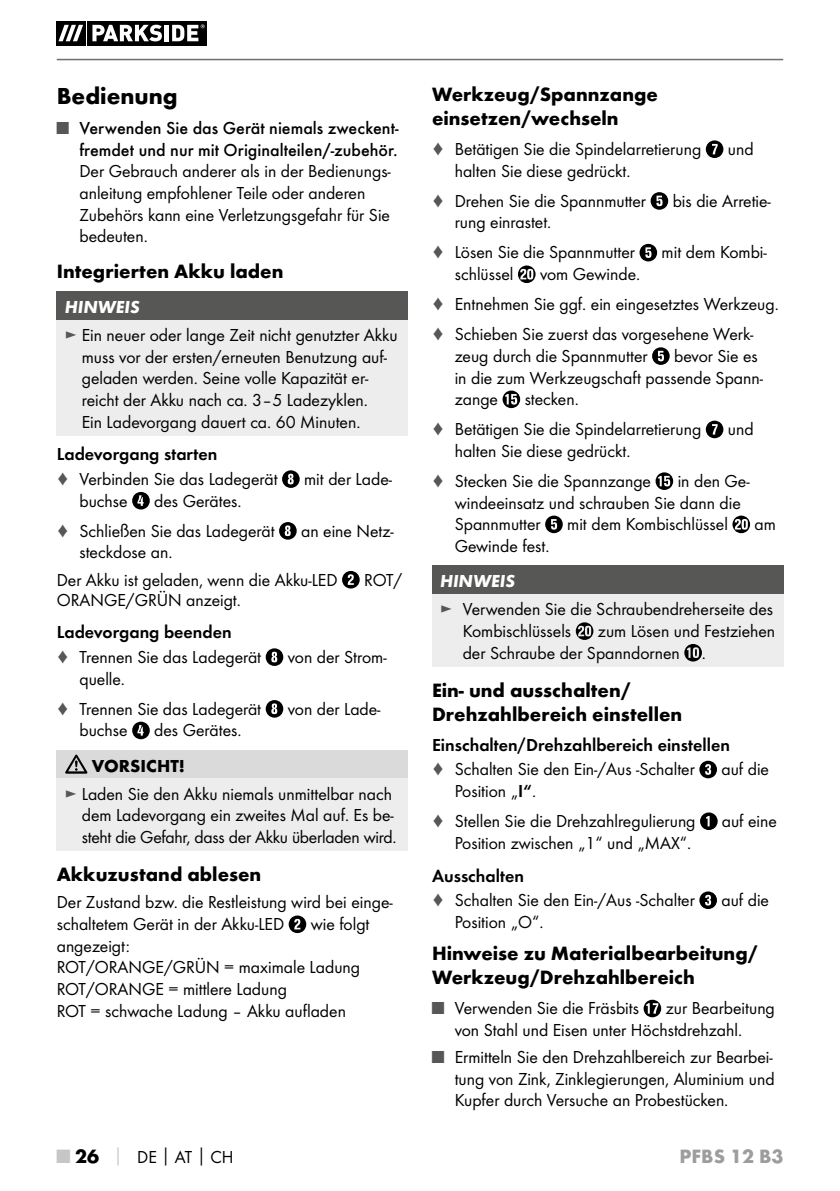
<style>
.page{position:relative;width:840px;height:1191px;background:#fff}
.page>*{position:absolute;margin:0;border:0;box-sizing:border-box;transform-origin:0 0}
.t1{font:700 24px "Futura";color:#000}
.t2{font:700 20px/24px "Futura";color:#000}
.t3{font:700 20px "Futura";color:#9d9d9c}
.t4{font:18px/21.6px "Futura Boo";color:#000}
.t5{font:18px "Futura Dem";color:#000}
.t6{font:500 18px/21.6px "Futura";color:#000;text-align:right}
.t7{font:italic 700 18px "Futura";color:#fff}
.t8{font:700 18px "Futura";color:#000}
.s1{font-family:"Futura Boo";font-weight:400;color:#575756}
.s2{color:#575756}
.s3{font-family:"Futura Dem"}
.s4{font-family:"Futura";font-weight:700;font-size:20px;color:#c6c6c6}
.s5{font-family:"Futura";font-weight:700;font-size:20px}
.s6{font-family:"Futura";font-weight:700;color:#c6c6c6}
.s7{font-family:"Futura";font-weight:700}
</style>
<div class="page">
<hr style="left:57px;top:59px;width:725px;height:1px;background:#706f6f">
<svg style="left:85px;top:21px;width:122px;height:24px"></svg>
<div style="left:56px;top:21px;width:29px;height:24px;background:#000"></div>
<div style="left:87px;top:21px;width:119px;height:24px;background:#000"></div>
<svg style="left:58px;top:25px;width:25px;height:16px"></svg>
<svg style="left:92px;top:25px;width:70px;height:16px"></svg>
<hr style="left:164px;top:25px;width:4px;height:16px;background:#fff">
<svg style="left:172px;top:24px;width:32px;height:17px"></svg>
<div style="left:57px;top:291px;width:351px;height:28px;background:#575756"></div>
<div style="left:57px;top:319px;width:351px;height:116px;background:#ededed"></div>
<svg style="left:282px;top:470px;width:17px;height:18px"></svg>
<svg style="left:132px;top:492px;width:18px;height:17px"></svg>
<svg style="left:279px;top:522px;width:17px;height:17px"></svg>
<svg style="left:342px;top:571px;width:17px;height:17px"></svg>
<svg style="left:265px;top:648px;width:18px;height:18px"></svg>
<svg style="left:265px;top:700px;width:18px;height:17px"></svg>
<svg style="left:132px;top:721px;width:18px;height:18px"></svg>
<div style="left:57px;top:750px;width:351px;height:28px;background:#dadada"></div>
<div style="left:57px;top:778px;width:351px;height:73px;background:#ededed"></div>
<svg style="left:65px;top:754px;width:22px;height:19px"></svg>
<svg style="left:288px;top:915px;width:18px;height:18px"></svg>
<svg style="left:705px;top:140px;width:18px;height:18px"></svg>
<svg style="left:650px;top:192px;width:17px;height:18px"></svg>
<svg style="left:639px;top:244px;width:17px;height:17px"></svg>
<svg style="left:518px;top:265px;width:17px;height:18px"></svg>
<svg style="left:652px;top:347px;width:17px;height:18px"></svg>
<svg style="left:502px;top:390px;width:18px;height:18px"></svg>
<svg style="left:705px;top:420px;width:18px;height:18px"></svg>
<svg style="left:655px;top:472px;width:17px;height:18px"></svg>
<svg style="left:545px;top:515px;width:17px;height:18px"></svg>
<svg style="left:732px;top:515px;width:17px;height:18px"></svg>
<div style="left:432px;top:565px;width:350px;height:29px;background:#575756"></div>
<div style="left:432px;top:594px;width:350px;height:72px;background:#ededed"></div>
<svg style="left:575px;top:622px;width:18px;height:18px"></svg>
<svg style="left:684px;top:644px;width:17px;height:17px"></svg>
<svg style="left:699px;top:760px;width:17px;height:18px"></svg>
<svg style="left:700px;top:812px;width:17px;height:18px"></svg>
<svg style="left:699px;top:891px;width:17px;height:18px"></svg>
<svg style="left:643px;top:999px;width:17px;height:18px"></svg>
<h1 class="t1" style="left:57px;top:81px;width:122px">Bedienung</h1>
<p class="t6" style="left:57px;top:117px;width:343px"><span class="s1">■</span> Verwenden Sie das Gerät niemals zweckent&shy;fremdet und nur mit Originalteilen/-zubehör.</p>
<p class="t4" style="left:79px;top:160px;width:313px">Der Gebrauch anderer als in der Bedienungs&shy;anleitung empfohlener Teile oder anderen Zubehörs kann eine Verletzungsgefahr für Sie bedeuten.</p>
<p class="t2" style="left:57px;top:258px;width:228px">Integrierten Akku laden</p>
<p class="t7" style="left:65px;top:295px;width:76px">HINWEIS</p>
<p class="t4" style="left:82px;top:324px;width:317px;text-indent:-17px"><span class="s2">►</span> Ein neuer oder lange Zeit nicht genutzter Akku muss vor der ersten/erneuten Benutzung auf&shy;geladen werden. Seine volle Kapazität er&shy;reicht der Akku nach ca. 3–5 Ladezyklen.<br>Ein Ladevorgang dauert ca. 60 Minuten.</p>
<p class="t5" style="left:57px;top:443px;width:162px">Ladevorgang starten</p>
<p class="t4" style="left:57px;top:468px;width:222px"><span class="s2">♦</span> Verbinden Sie das Ladegerät</p>
<p class="t4" style="left:304px;top:468px;width:89px">mit der Lade-</p>
<p class="t4" style="left:79px;top:489px;width:50px">buchse</p>
<p class="t4" style="left:57px;top:485px;width:219px;line-height:30px;text-indent:97px">des Gerätes.<br><span class="s2">♦</span> Schließen Sie das Ladegerät</p>
<p class="t4" style="left:301px;top:520px;width:94px">an eine Netz-</p>
<p class="t4" style="left:57px;top:538px;width:282px;line-height:27.2px;text-indent:23px">steckdose an.<br>Der Akku ist geladen, wenn die Akku-LED</p>
<p class="t4" style="left:364px;top:568px;width:39px">ROT/</p>
<p class="t4" style="left:57px;top:588px;width:183px">ORANGE/GRÜN anzeigt.</p>
<p class="t5" style="left:57px;top:621px;width:176px">Ladevorgang beenden</p>
<p class="t4" style="left:57px;top:646px;width:206px"><span class="s2">♦</span> Trennen Sie das Ladegerät</p>
<p class="t4" style="left:287px;top:646px;width:100px">von der Strom-</p>
<p class="t4" style="left:57px;top:663px;width:206px;line-height:30px;text-indent:23px">quelle.<br><span class="s2">♦</span> Trennen Sie das Ladegerät</p>
<p class="t4" style="left:287px;top:697px;width:94px">von der Lade-</p>
<p class="t4" style="left:79px;top:719px;width:50px">buchse</p>
<p class="t4" style="left:154px;top:719px;width:86px">des Gerätes.</p>
<p class="t8" style="left:92px;top:755px;width:94px">VORSICHT!</p>
<p class="t4" style="left:82px;top:783px;width:314px;text-indent:-17px"><span class="s2">►</span> Laden Sie den Akku niemals unmittelbar nach dem Ladevorgang ein zweites Mal auf. Es be&shy;steht die Gefahr, dass der Akku überladen wird.</p>
<p class="t2" style="left:57px;top:862px;width:206px">Akkuzustand ablesen</p>
<p class="t4" style="left:57px;top:891px;width:337px">Der Zustand bzw. die Restleistung wird bei einge&shy;schaltetem Gerät in der Akku-LED</p>
<p class="t4" style="left:310px;top:913px;width:60px">wie folgt</p>
<p class="t4" style="left:57px;top:934px;width:305px">angezeigt:<br>ROT/ORANGE/GRÜN = maximale Ladung<br>ROT/ORANGE = mittlere Ladung<br>ROT = schwache Ladung – Akku aufladen</p>
<p class="t2" style="left:432px;top:82px;width:227px">Werkzeug/Spannzange einsetzen/wechseln</p>
<p class="t4" style="left:432px;top:138px;width:271px"><span class="s2">♦</span> Betätigen Sie die Spindelarretierung</p>
<p class="t4" style="left:727px;top:138px;width:27px">und</p>
<p class="t4" style="left:432px;top:155px;width:215px;line-height:30px;text-align:center">halten Sie diese gedrückt.<br><span class="s2">♦</span> Drehen Sie die Spannmutter</p>
<p class="t4" style="left:672px;top:190px;width:100px">bis die Arretie-</p>
<p class="t4" style="left:432px;top:207px;width:204px;line-height:30px;text-indent:23px">rung einrastet.<br><span class="s2">♦</span> Lösen Sie die Spannmutter</p>
<p class="t4" style="left:661px;top:241px;width:107px">mit dem Kombi-</p>
<p class="t4" style="left:454px;top:263px;width:60px">schlüssel</p>
<p class="t4" style="left:432px;top:259px;width:346px;line-height:30px;text-indent:108px">vom Gewinde.<br><span class="s2">♦</span> Entnehmen Sie ggf. ein eingesetztes Werkzeug. <span class="s2">♦</span> Schieben Sie zuerst das vorgesehene Werk-</p>
<p class="t4" style="left:454px;top:345px;width:194px">zeug durch die Spannmutter</p>
<p class="t4" style="left:454px;top:345px;width:310px;text-indent:219px">bevor Sie es in die zum Werkzeugschaft passende Spann&shy;zange</p>
<p class="t4" style="left:432px;top:384px;width:271px;line-height:30px;text-indent:93px">stecken.<br><span class="s2">♦</span> Betätigen Sie die Spindelarretierung</p>
<p class="t4" style="left:727px;top:418px;width:27px">und</p>
<p class="t4" style="left:432px;top:436px;width:220px;line-height:30px;text-align:center">halten Sie diese gedrückt.<br><span class="s2">♦</span> Stecken Sie die Spannzange</p>
<p class="t4" style="left:454px;top:470px;width:296px;text-indent:223px">in den Ge&shy;windeeinsatz und schrauben Sie dann die<br>Spannmutter</p>
<p class="t4" style="left:567px;top:513px;width:162px">mit dem Kombischlüssel</p>
<p class="t4" style="left:754px;top:513px;width:23px">am</p>
<p class="t4" style="left:454px;top:535px;width:94px">Gewinde fest.</p>
<p class="t7" style="left:440px;top:569px;width:76px">HINWEIS</p>
<p class="t4" style="left:462px;top:598px;width:312px;text-indent:-23px"><span class="s2">►</span> Verwenden Sie die Schraubendreherseite des<br>Kombischlüssels</p>
<p class="t4" style="left:462px;top:620px;width:314px;text-indent:135px">zum Lösen und Festziehen der Schraube der Spanndornen .</p>
<p class="t2" style="left:432px;top:677px;width:251px">Ein- und ausschalten/<br>Drehzahlbereich einstellen</p>
<p class="t5" style="left:432px;top:734px;width:299px">Einschalten/Drehzahlbereich einstellen</p>
<p class="t4" style="left:432px;top:758px;width:264px"><span class="s2">♦</span> Schalten Sie den Ein-/Aus -Schalter</p>
<p class="t4" style="left:721px;top:758px;width:49px">auf die</p>
<p class="t4" style="left:432px;top:776px;width:265px;line-height:30px;text-indent:23px">Position „<span class="s3">I“</span>.<br><span class="s2">♦</span> Stellen Sie die Drehzahlregulierung</p>
<p class="t4" style="left:721px;top:810px;width:57px">auf eine</p>
<p class="t4" style="left:454px;top:831px;width:236px">Position zwischen „1“ und „MAX“.</p>
<p class="t5" style="left:432px;top:864px;width:93px">Ausschalten</p>
<p class="t4" style="left:432px;top:889px;width:264px"><span class="s2">♦</span> Schalten Sie den Ein-/Aus -Schalter</p>
<p class="t4" style="left:721px;top:889px;width:49px">auf die</p>
<p class="t4" style="left:454px;top:910px;width:88px">Position „O“.</p>
<p class="t2" style="left:432px;top:941px;width:327px">Hinweise zu Materialbearbeitung/<br>Werkzeug/Drehzahlbereich</p>
<p class="t4" style="left:432px;top:997px;width:208px"><span class="s2">■</span> Verwenden Sie die Fräsbits</p>
<p class="t4" style="left:454px;top:997px;width:321px;text-indent:211px">zur Bearbeitung von Stahl und Eisen unter Höchstdrehzahl.</p>
<p class="t4" style="left:454px;top:1046px;width:321px;text-align:justify;text-indent:-23px"><span class="s2">■</span> Ermitteln Sie den Drehzahlbereich zur Bearbei&shy;tung von Zink, Zinklegierungen, Aluminium und Kupfer durch Versuche an Probestücken.</p>
<p class="t4" style="left:57px;top:1145px;width:178px"><span class="s4">■</span> <span class="s5">26</span> <span class="s6">│</span> DE<span class="s7">│</span>AT<span class="s7">│</span>CH</p>
<p class="t3" style="left:679px;top:1143px;width:105px">PFBS 12 B3</p>
</div>
